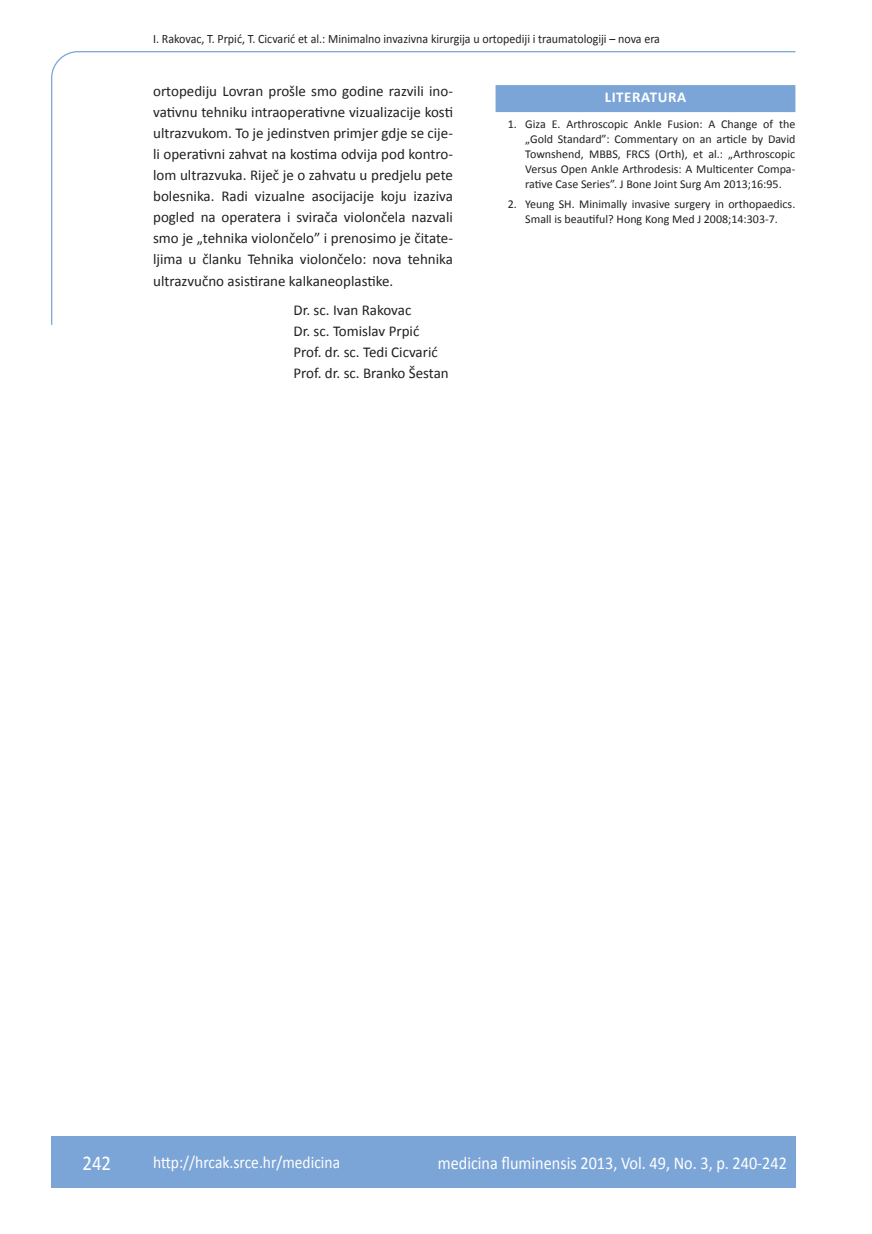
<style>
.page{position:relative;width:872px;height:1234px;background:#fff}
.page>*{position:absolute;margin:0;border:0;box-sizing:border-box;transform-origin:0 0}
.t1{font:21px "Calibri";color:#fff;scale:.9 1}
.t2{font:18px "Calibri";color:#fff;scale:.9 1}
.t3{font:17.25px "Calibri";color:#fff;scale:.9 1}
.t4{font:15px/21px "Calibri";color:#231f20;text-align:justify}
.t5{font:700 15px "Calibri";letter-spacing:.04em;color:#fff}
.t6{font:12.75px "Calibri";color:#231f20;scale:.94 1}
.t7{font:12px/15px "Calibri";color:#231f20;text-align:justify}
</style>
<div class="page">
<svg style="left:51px;top:51px;width:745px;height:274px"></svg>
<div style="left:51px;top:1135px;width:744px;height:51px;background:#7ca5d7"></div>
<div style="left:495px;top:85px;width:300px;height:27px;background:#7ca5d7"></div>
<p class="t6" style="left:153px;top:30px;width:541px">I. Rakovac, T. Prpić, T. Cicvarić et al.: Minimalno invazivna kirurgija u ortopediji i traumatologiji – nova era</p>
<p class="t4" style="left:153px;top:80px;width:301px">ortopediju Lovran prošle smo godine razvili ino&shy;vativnu tehniku intraoperativne vizualizacije kosti ultrazvukom. To je jedinstven primjer gdje se cije&shy;li operativni zahvat na kostima odvija pod kontro&shy;lom ultrazvuka. Riječ je o zahvatu u predjelu pete bolesnika. Radi vizualne asocijacije koju izaziva pogled na operatera i svirača violončela nazvali smo je „tehnika violončelo” i prenosimo je čitate&shy;ljima u članku Tehnika violončelo: nova tehnika ultrazvučno asistirane kalkaneoplastike.</p>
<p class="t4" style="left:293px;top:299px;width:157px;text-align:left">Dr. sc. Ivan Rakovac<br>Dr. sc. Tomislav Prpić<br>Prof. dr. sc. Tedi Cicvarić<br>Prof. dr. sc. Branko Šestan</p>
<p class="t5" style="left:604px;top:88px;width:83px">LITERATURA</p>
<p class="t7" style="left:525px;top:116px;width:272px;text-indent:-18px">1. Giza E. Arthroscopic Ankle Fusion: A Change of the „Gold Standard”: Commentary on an article by David Townshend, MBBS, FRCS (Orth), et al.: „Arthroscopic Versus Open Ankle Arthrodesis: A Multicenter Compa&shy;rative Case Series”. J Bone Joint Surg Am 2013;16:95.</p>
<p class="t7" style="left:507px;top:195px;width:289px;text-align:center">2. Yeung SH. Minimally invasive surgery in orthopaedics.<br>Small is beautiful? Hong Kong Med J 2008;14:303-7.</p>
<h1 class="t1" style="left:82px;top:1149px;width:33px">242</h1>
<p class="t3" style="left:153px;top:1150px;width:209px">http://hrcak.srce.hr/medicina</p>
<p class="t2" style="left:438px;top:1151px;width:389px">medicina fluminensis 2013, Vol. 49, No. 3, p. 240-242</p>
</div>
